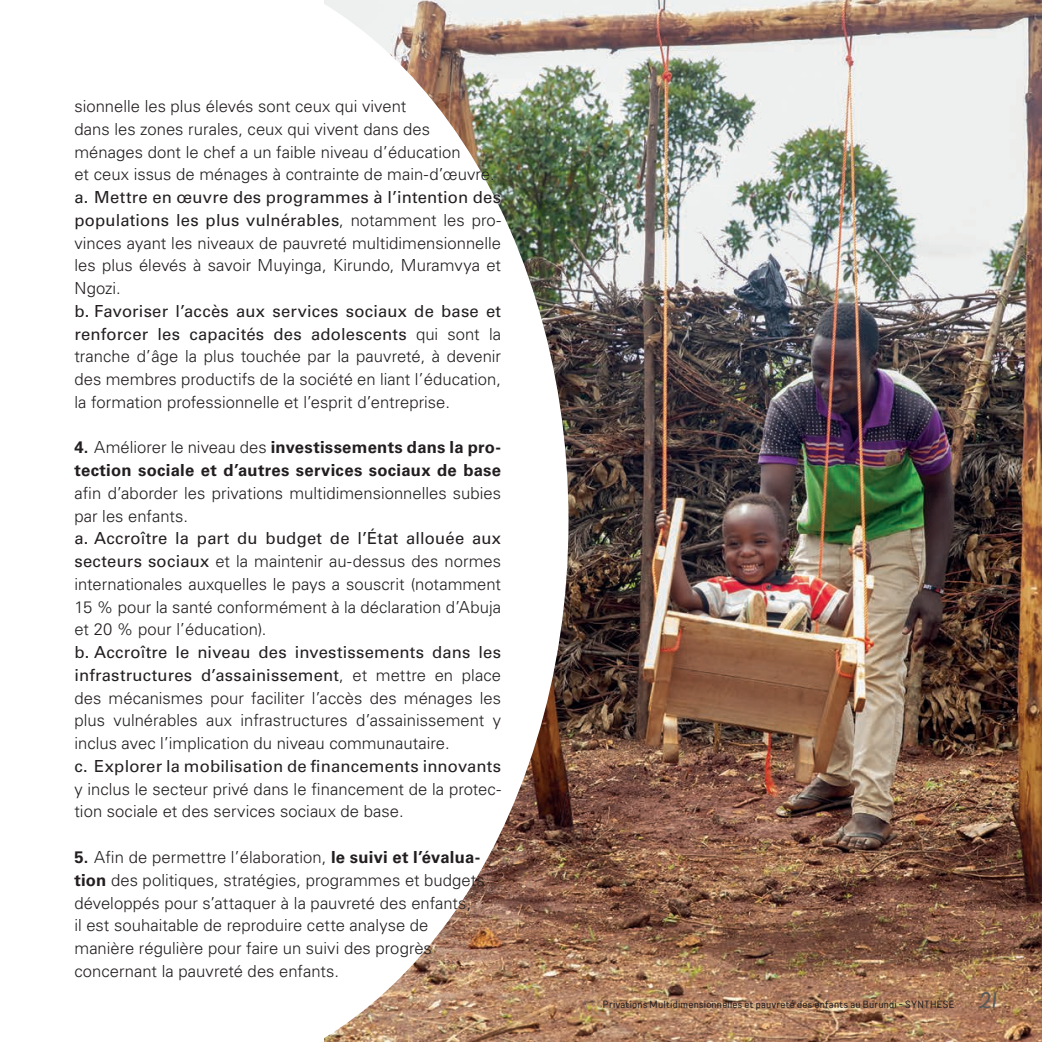
<style>
.page{position:relative;width:1042px;height:1042px;background:#fff}
.page>*{position:absolute;margin:0;border:0;box-sizing:border-box;transform-origin:0 0}
.t1{font:24.5px "Futura Now Script";color:#57585a}
.Texte_courant_9_25_l{font:300 16.62px/22.8px "Univers LT Std";color:#231f20;text-align:justify}
.t2{font:condensed 10.5px "TT Rounds Neue";letter-spacing:.03em;color:#231f20}
.s1{font-weight:400}
.s2{font-weight:700}
</style>
<div class="page">
<img style="left:568px;top:0;width:474px;height:1042px">
<img style="left:324px;top:0;width:244px;height:1042px">
<p class="Texte_courant_9_25_l" style="left:74px;top:95px;width:422px;text-align:left">sionnelle les plus élevés sont ceux qui vivent<br>dans les zones rurales, ceux qui vivent dans des ménages dont le chef a un faible niveau d’éducation<br>et ceux issus de ménages à contrainte de main-d’œuvre.</p>
<p class="Texte_courant_9_25_l" style="left:74px;top:186px;width:428px"><span class="s1">a. Mettre en œuvre des programmes à l’intention des populations les plus vulnérables</span>, notamment les pro&shy;vinces ayant les niveaux de pauvreté multidimensionnelle les plus élevés à savoir Muyinga, Kirundo, Muramvya et Ngozi.</p>
<p class="Texte_courant_9_25_l" style="left:74px;top:300px;width:428px"><span class="s1">b. Favoriser l’accès aux services sociaux de base et renforcer les capacités des adolescents</span> qui sont la tranche d’âge la plus touchée par la pauvreté, à devenir des membres productifs de la société en liant l’éducation, la formation professionnelle et l’esprit d’entreprise.</p>
<p class="Texte_courant_9_25_l" style="left:74px;top:436px;width:428px"><span class="s2">4.</span> Améliorer le niveau des <span class="s2">investissements dans la pro&shy;tection sociale et d’autres services sociaux de base </span>afin d’aborder les privations multidimensionnelles subies par les enfants.</p>
<p class="Texte_courant_9_25_l" style="left:74px;top:527px;width:428px"><span class="s1">a. Accroître la part du budget de l’État allouée aux secteurs sociaux</span> et la maintenir au-dessus des normes internationales auxquelles le pays a souscrit (notamment 15 % pour la santé conformément à la déclaration d’Abuja et 20 % pour l’éducation).</p>
<p class="Texte_courant_9_25_l" style="left:74px;top:641px;width:428px"><span class="s1">b. Accroître le niveau des investissements dans les infrastructures d’assainissement</span>, et mettre en place des mécanismes pour faciliter l’accès des ménages les plus vulnérables aux infrastructures d’assainissement y inclus avec l’implication du niveau communautaire.</p>
<p class="Texte_courant_9_25_l" style="left:74px;top:755px;width:428px"><span class="s1">c. Explorer la mobilisation de financements innovants </span>y inclus le secteur privé dans le financement de la protec&shy;tion sociale et des services sociaux de base.</p>
<p class="Texte_courant_9_25_l" style="left:74px;top:846px;width:412px;text-align:left"><span class="s2">5.</span> Afin de permettre l’élaboration, <span class="s2">le suivi et l’évalua&shy;tion</span> des politiques, stratégies, programmes et budgets développés pour s’attaquer à la pauvreté des enfants,</p>
<p class="Texte_courant_9_25_l" style="left:74px;top:914px;width:355px">il est souhaitable de reproduire cette analyse de</p>
<p class="Texte_courant_9_25_l" style="left:74px;top:937px;width:359px">manière régulière pour faire un suivi des progrès</p>
<p class="Texte_courant_9_25_l" style="left:74px;top:959px;width:266px">concernant la pauvreté des enfants.</p>
<p class="t2" style="left:603px;top:998px;width:353px">Privations Multidimensionnelles et pauvreté des enfants au Burundi - SYNTHÈSE</p>
<h1 class="t1" style="left:979px;top:983px;width:20px">21</h1>
</div>
